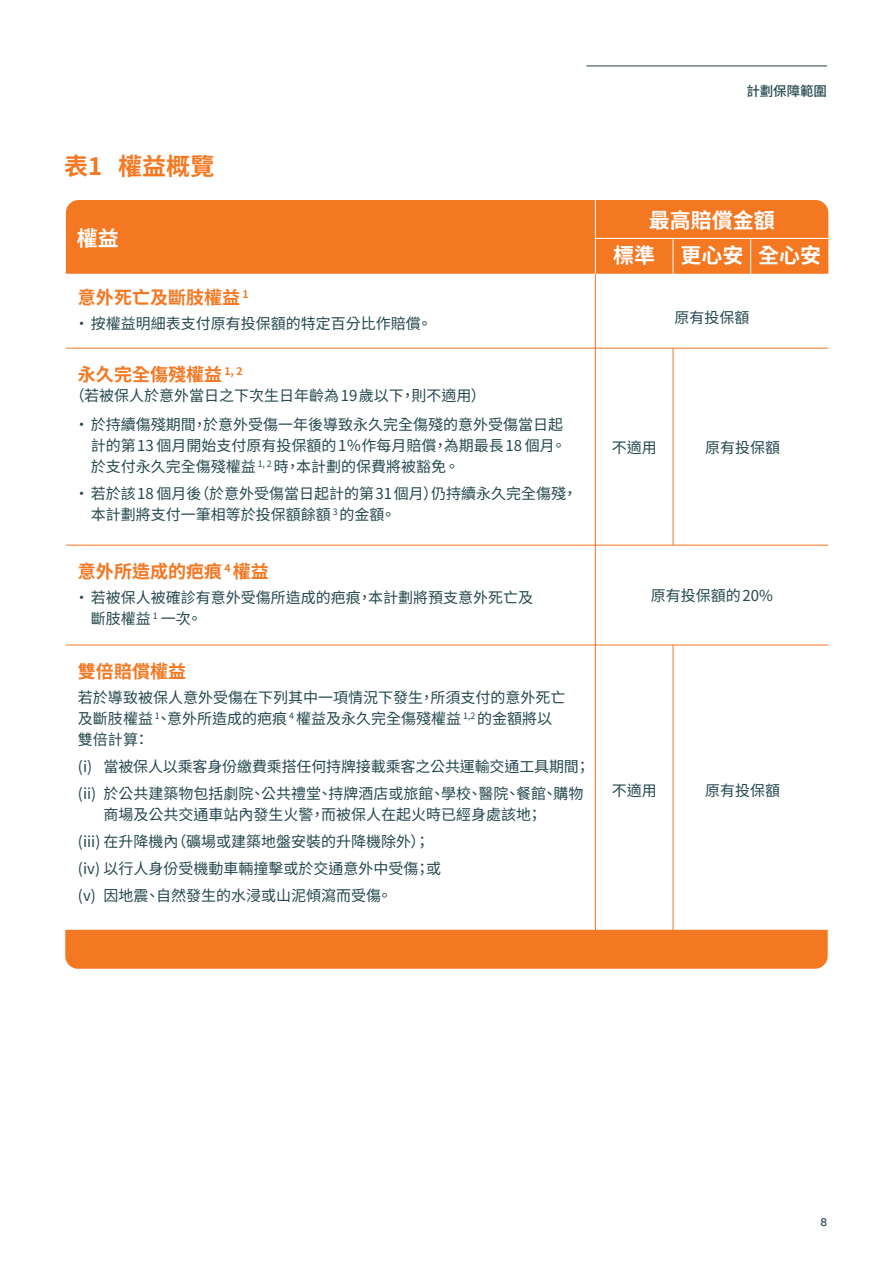
<style>
.page{position:relative;width:893px;height:1263px;background:#fff}
.page>*{position:absolute;margin:0;border:0;box-sizing:border-box;transform-origin:0 0}
.t1{font:700 24px "Noto Sans TC";color:#f47721}
.t2{font:700 21px/34.7px "Noto Sans TC";color:#fff;text-align:center}
.t3{font:700 18px "Noto Sans TC";color:#f47721}
.t4{font:15px/21px "Noto Sans TC";color:#24484d}
.t5{font:500 13.5px "Noto Sans TC";letter-spacing:-.005em;color:#24484d}
.t6{font:12px "FWD Circular";color:#24484d}
</style>
<div class="page">
<hr style="left:595px;top:228px;width:1px;height:721px;background:#f47721">
<div style="left:66px;top:200px;width:762px;height:74px;background:#f47721"></div>
<hr style="left:595px;top:200px;width:1px;height:74px;background:#fff">
<hr style="left:66px;top:348px;width:762px;height:1px;background:#f47721">
<hr style="left:586px;top:66px;width:241px;height:1px;background:#24484d">
<hr style="left:66px;top:545px;width:762px;height:1px;background:#f47721">
<hr style="left:66px;top:645px;width:762px;height:1px;background:#f47721">
<div style="left:65px;top:930px;width:763px;height:39px;background:#f47721"></div>
<hr style="left:595px;top:238px;width:233px;height:1px;background:#fff">
<hr style="left:673px;top:238px;width:1px;height:36px;background:#fff">
<hr style="left:750px;top:238px;width:1px;height:36px;background:#fff">
<hr style="left:673px;top:348px;width:1px;height:197px;background:#f47721">
<hr style="left:673px;top:645px;width:1px;height:304px;background:#f47721">
<h1 class="t1" style="left:64px;top:152px;width:152px">表1 權益概覽</h1>
<h2 class="t2" style="left:77px;top:221px;width:43px">權益</h2>
<p class="t3" style="left:78px;top:287px;width:172px">意外死亡及斷肢權益 <sup>1</sup></p>
<p class="t4" style="left:74px;top:313px;width:359px">・ 按權益明細表支付原有投保額的特定百分比作賠償。</p>
<p class="t3" style="left:78px;top:365px;width:166px">永久完全傷殘權益 <sup>1,</sup> <sup>2</sup></p>
<p class="t4" style="left:70px;top:386px;width:418px">（若被保人於意外當日之下次生日年齡為19歲以下，則不適用）</p>
<p class="t4" style="left:91px;top:414px;width:477px;text-indent:-16px">・ 於持續傷殘期間，於意外受傷一年後導致永久完全傷殘的意外受傷當日起計的第13 個月開始支付原有投保額的1％作每月賠償，為期最長18 個月。於支付永久完全傷殘權益 <sup>1,</sup> <sup>2</sup> 時，本計劃的保費將被豁免。</p>
<p class="t4" style="left:91px;top:483px;width:488px;text-indent:-17px">・ 若於該18 個月後（於意外受傷當日起計的第31個月）仍持續永久完全傷殘，本計劃將支付一筆相等於投保額餘額 <sup>3</sup> 的金額。</p>
<p class="t3" style="left:78px;top:561px;width:192px">意外所造成的疤痕 <sup>4</sup> 權益</p>
<p class="t4" style="left:91px;top:588px;width:444px;text-indent:-16px">・ 若被保人被確診有意外受傷所造成的疤痕，本計劃將預支意外死亡及斷肢權益 <sup>1</sup> 一次。</p>
<p class="t3" style="left:78px;top:661px;width:109px">雙倍賠償權益</p>
<p class="t4" style="left:78px;top:687px;width:489px">若於導致被保人意外受傷在下列其中一項情況下發生，所須支付的意外死亡及斷肢權益 <sup>1</sup>、意外所造成的疤痕 <sup>4</sup> 權益及永久完全傷殘權益 <sup>1,2</sup> 的金額將以雙倍計算：</p>
<p class="t4" style="left:78px;top:753px;width:513px;line-height:27px">(i) 當被保人以乘客身份繳費乘搭任何持牌接載乘客之公共運輸交通工具期間；(ii) 於公共建築物包括劇院、公共禮堂、持牌酒店或旅館、學校、醫院、餐館、購物</p>
<p class="t4" style="left:78px;top:801px;width:466px;line-height:27px;text-indent:26px">商場及公共交通車站內發生火警，而被保人在起火時已經身處該地；(iii) 在升降機內（礦場或建築地盤安裝的升降機除外）；<br>(iv) 以行人身份受機動車輛撞擊或於交通意外中受傷；或<br>(v) 因地震、自然發生的水浸或山泥傾瀉而受傷。</p>
<p class="t5" style="left:746px;top:83px;width:82px">計劃保障範圍</p>
<h2 class="t2" style="left:613px;top:204px;width:209px">最高賠償金額<br>標準 更心安 全心安</h2>
<p class="t4" style="left:674px;top:307px;width:76px">原有投保額</p>
<p class="t4" style="left:612px;top:437px;width:46px">不適用</p>
<p class="t4" style="left:705px;top:437px;width:76px">原有投保額</p>
<p class="t4" style="left:651px;top:585px;width:123px">原有投保額的20%</p>
<p class="t4" style="left:612px;top:780px;width:46px">不適用</p>
<p class="t4" style="left:705px;top:780px;width:76px">原有投保額</p>
<p class="t6" style="left:820px;top:1214px;width:8px">8</p>
</div>
